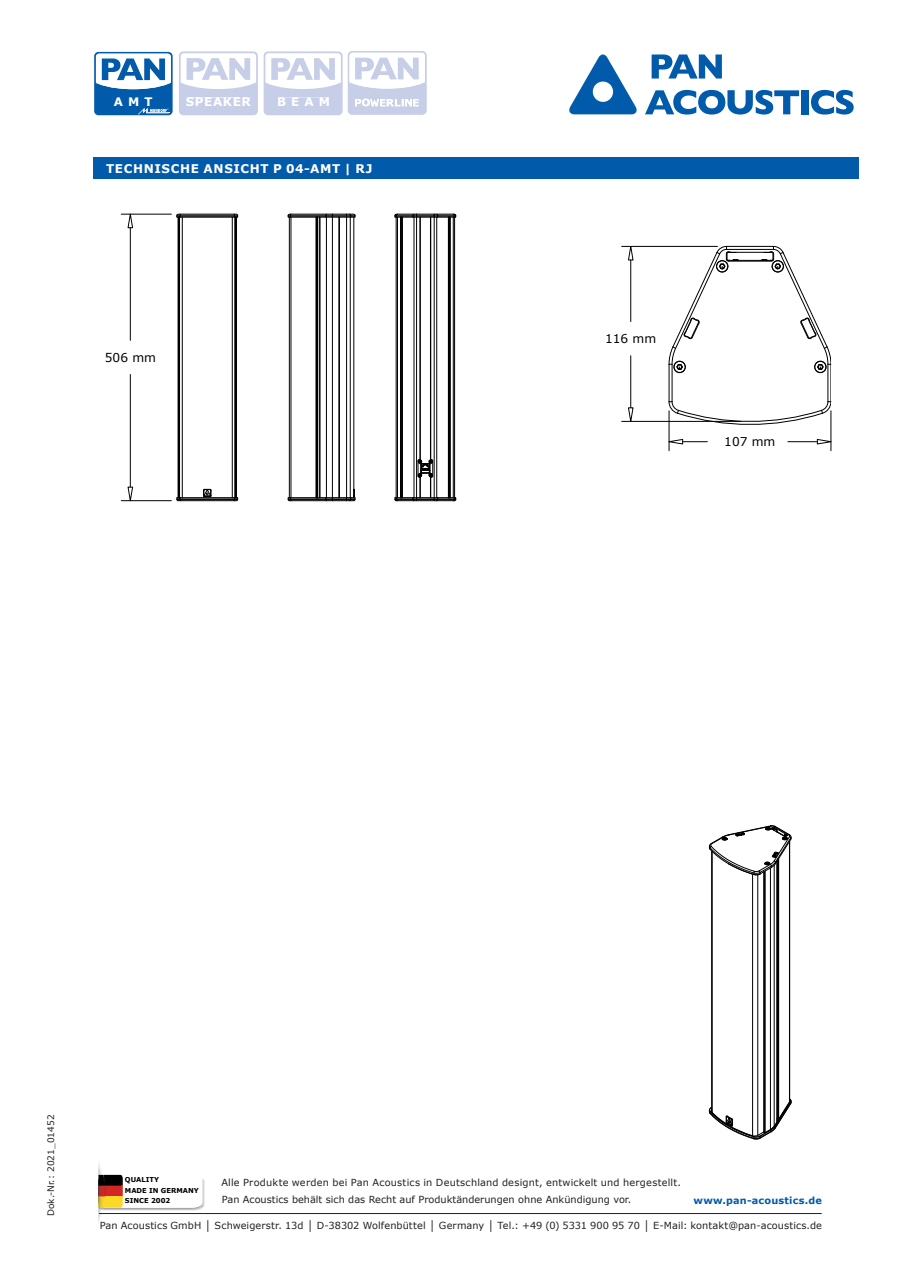
<style>
.page{position:relative;width:910px;height:1280px;background:#fff}
.page>*{position:absolute;margin:0;border:0;box-sizing:border-box;transform-origin:0 0}
.t1{font:12.15px "Verdana";color:#000}
.t2{font:700 12px "Verdana";letter-spacing:.05em;color:#fff}
.t3{font:700 11.85px "Verdana";color:#fff}
.t4{font:9.75px "Verdana";letter-spacing:.005em;color:#231f20}
.t5{font:700 9.75px "Verdana";letter-spacing:.02em;color:#015aaa}
.t6{font:9px "Verdana";color:#231f20}
.t7{font:700 6.75px/10.4px "Verdana";color:#000}
</style>
<div class="page">
<svg style="left:652px;top:55px;width:70px;height:24px"></svg>
<svg style="left:645px;top:90px;width:154px;height:25px"></svg>
<div style="left:801px;top:90px;width:8px;height:24px;background:#015aaa"></div>
<svg style="left:811px;top:90px;width:43px;height:25px"></svg>
<svg style="left:569px;top:54px;width:68px;height:60px"></svg>
<img style="left:98px;top:1163px;width:4px;height:60px">
<svg style="left:98px;top:1166px;width:107px;height:45px"></svg>
<hr style="left:99px;top:1213px;width:723px;height:1px;background:#231f20">
<svg style="left:179px;top:51px;width:79px;height:64px"></svg>
<div style="left:186px;top:98px;width:54px;height:8px;background:#c7cee8"></div>
<div style="left:243px;top:98px;width:8px;height:8px;background:#c7cee8"></div>
<svg style="left:264px;top:51px;width:163px;height:64px"></svg>
<div style="left:278px;top:98px;width:51px;height:8px;background:#c7cee8"></div>
<svg style="left:94px;top:52px;width:79px;height:63px"></svg>
<div style="left:93px;top:157px;width:766px;height:22px;background:#015aaa"></div>
<hr style="left:180px;top:214px;width:54px;height:1px;background:#000">
<hr style="left:180px;top:217px;width:54px;height:1px;background:#000">
<hr style="left:180px;top:500px;width:54px;height:1px;background:#000">
<hr style="left:180px;top:498px;width:54px;height:1px;background:#000">
<hr style="left:235px;top:217px;width:1px;height:281px;background:#000">
<hr style="left:179px;top:217px;width:1px;height:281px;background:#000">
<hr style="left:354px;top:217px;width:1px;height:272px;background:#000">
<hr style="left:291px;top:214px;width:35px;height:1px;background:#000">
<hr style="left:291px;top:217px;width:35px;height:1px;background:#000">
<hr style="left:291px;top:500px;width:35px;height:1px;background:#000">
<hr style="left:291px;top:498px;width:35px;height:1px;background:#000">
<hr style="left:289px;top:217px;width:1px;height:281px;background:#000">
<hr style="left:319px;top:217px;width:1px;height:281px;background:#000">
<hr style="left:454px;top:217px;width:1px;height:281px;background:#000">
<hr style="left:396px;top:217px;width:1px;height:281px;background:#000">
<hr style="left:711px;top:851px;width:1px;height:261px;background:#000">
<hr style="left:730px;top:252px;width:40px;height:1px;background:#000">
<hr style="left:831px;top:364px;width:1px;height:38px;background:#000">
<hr style="left:669px;top:364px;width:1px;height:38px;background:#000">
<hr style="left:729px;top:261px;width:42px;height:1px;background:#000">
<div style="left:815px;top:361px;width:11px;height:12px;border:1px solid #000;border-radius:50%"></div>
<hr style="left:726px;top:246px;width:47px;height:1px;background:#000">
<div style="left:674px;top:361px;width:11px;height:12px;border:1px solid #000;border-radius:50%"></div>
<hr style="left:727px;top:260px;width:46px;height:1px;background:#000">
<div style="left:815px;top:361px;width:11px;height:11px;border:1px solid #000;border-radius:50%"></div>
<div style="left:674px;top:361px;width:11px;height:11px;border:1px solid #000;border-radius:50%"></div>
<hr style="left:232px;top:217px;width:1px;height:281px;background:#000">
<hr style="left:182px;top:217px;width:1px;height:281px;background:#000">
<svg style="left:203px;top:489px;width:9px;height:8px"></svg>
<hr style="left:180px;top:215px;width:54px;height:1px;background:#000">
<svg style="left:233px;top:214px;width:6px;height:4px"></svg>
<svg style="left:176px;top:214px;width:5px;height:4px"></svg>
<hr style="left:180px;top:499px;width:54px;height:1px;background:#000">
<svg style="left:176px;top:498px;width:5px;height:3px"></svg>
<svg style="left:233px;top:498px;width:6px;height:3px"></svg>
<hr style="left:236px;top:217px;width:1px;height:281px;background:#000">
<hr style="left:178px;top:217px;width:1px;height:281px;background:#000">
<hr style="left:350px;top:217px;width:1px;height:281px;background:#000">
<hr style="left:346px;top:217px;width:1px;height:281px;background:#000">
<hr style="left:290px;top:215px;width:36px;height:1px;background:#000">
<svg style="left:287px;top:214px;width:5px;height:4px"></svg>
<svg style="left:325px;top:214px;width:31px;height:4px"></svg>
<hr style="left:290px;top:499px;width:36px;height:1px;background:#000">
<svg style="left:287px;top:498px;width:5px;height:3px"></svg>
<svg style="left:325px;top:489px;width:31px;height:12px"></svg>
<hr style="left:326px;top:217px;width:1px;height:281px;background:#000">
<hr style="left:339px;top:217px;width:1px;height:281px;background:#000">
<hr style="left:332px;top:217px;width:1px;height:281px;background:#000">
<hr style="left:320px;top:217px;width:1px;height:281px;background:#000">
<hr style="left:291px;top:217px;width:1px;height:281px;background:#000">
<hr style="left:316px;top:217px;width:1px;height:281px;background:#000">
<hr style="left:317px;top:217px;width:1px;height:281px;background:#000">
<svg style="left:394px;top:214px;width:63px;height:4px"></svg>
<hr style="left:453px;top:217px;width:1px;height:281px;background:#000">
<hr style="left:397px;top:217px;width:1px;height:281px;background:#000">
<hr style="left:448px;top:217px;width:1px;height:281px;background:#000">
<hr style="left:420px;top:217px;width:1px;height:243px;background:#000">
<hr style="left:430px;top:217px;width:1px;height:243px;background:#000">
<hr style="left:402px;top:217px;width:1px;height:281px;background:#000">
<hr style="left:416px;top:217px;width:1px;height:281px;background:#000">
<hr style="left:400px;top:217px;width:1px;height:281px;background:#000">
<hr style="left:434px;top:217px;width:1px;height:281px;background:#000">
<hr style="left:450px;top:217px;width:1px;height:281px;background:#000">
<hr style="left:436px;top:217px;width:1px;height:281px;background:#000">
<hr style="left:401px;top:217px;width:1px;height:281px;background:#000">
<hr style="left:414px;top:217px;width:1px;height:281px;background:#000">
<hr style="left:449px;top:217px;width:1px;height:281px;background:#000">
<svg style="left:394px;top:459px;width:63px;height:42px"></svg>
<hr style="left:752px;top:874px;width:1px;height:262px;background:#000">
<hr style="left:712px;top:851px;width:1px;height:261px;background:#000">
<hr style="left:757px;top:875px;width:1px;height:260px;background:#000">
<svg style="left:708px;top:1098px;width:84px;height:41px"></svg>
<hr style="left:774px;top:865px;width:1px;height:261px;background:#000">
<hr style="left:765px;top:871px;width:1px;height:261px;background:#000">
<hr style="left:764px;top:871px;width:1px;height:261px;background:#000">
<hr style="left:777px;top:861px;width:1px;height:261px;background:#000">
<hr style="left:770px;top:868px;width:1px;height:261px;background:#000">
<hr style="left:789px;top:841px;width:1px;height:261px;background:#000">
<svg style="left:709px;top:825px;width:83px;height:51px"></svg>
<hr style="left:778px;top:859px;width:1px;height:261px;background:#000">
<hr style="left:672px;top:364px;width:1px;height:38px;background:#000">
<hr style="left:828px;top:364px;width:1px;height:38px;background:#000">
<hr style="left:726px;top:249px;width:47px;height:1px;background:#000">
<svg style="left:668px;top:401px;width:163px;height:28px"></svg>
<svg style="left:760px;top:246px;width:71px;height:124px"></svg>
<svg style="left:668px;top:246px;width:72px;height:124px"></svg>
<hr style="left:121px;top:214px;width:50px;height:1px;background:#000">
<hr style="left:121px;top:500px;width:50px;height:1px;background:#000">
<svg style="left:127px;top:213px;width:6px;height:15px"></svg>
<hr style="left:130px;top:228px;width:1px;height:112px;background:#000">
<svg style="left:127px;top:486px;width:6px;height:15px"></svg>
<hr style="left:130px;top:374px;width:1px;height:113px;background:#000">
<hr style="left:669px;top:411px;width:1px;height:40px;background:#000">
<hr style="left:831px;top:411px;width:1px;height:40px;background:#000">
<svg style="left:668px;top:439px;width:39px;height:6px"></svg>
<svg style="left:788px;top:439px;width:44px;height:6px"></svg>
<hr style="left:622px;top:246px;width:95px;height:1px;background:#000">
<hr style="left:622px;top:421px;width:119px;height:1px;background:#000">
<svg style="left:628px;top:246px;width:6px;height:15px"></svg>
<hr style="left:630px;top:260px;width:1px;height:62px;background:#000">
<svg style="left:628px;top:407px;width:6px;height:15px"></svg>
<hr style="left:630px;top:356px;width:1px;height:52px;background:#000">
<p class="t3" style="left:114px;top:94px;width:40px">AMT</p>
<p class="t2" style="left:186px;top:93px;width:66px">SPEAKER</p>
<p class="t2" style="left:277px;top:93px;width:55px">BEAM</p>
<p class="t2" style="left:106px;top:160px;width:268px">TECHNISCHE ANSICHT P 04-AMT | RJ</p>
<p class="t1" style="left:105px;top:349px;width:53px">506 mm</p>
<p class="t1" style="left:605px;top:330px;width:53px">116 mm</p>
<p class="t1" style="left:724px;top:433px;width:53px">107 mm</p>
<p class="t6" style="left:45px;top:1216px;width:103px;rotate:-90deg">Dok.-Nr.: 2021_01452</p>
<p class="t7" style="left:125px;top:1175px;width:75px">QUALITY<br>MADE IN GERMANY<br>SINCE 2002</p>
<p class="t4" style="left:100px;top:1219px;width:724px">Pan Acoustics GmbH │ Schweigerstr. 13d │ D-38302 Wolfenbüttel │ Germany │ Tel.: +49 (0) 5331 900 95 70 │ E-Mail: kontakt@pan-acoustics.de</p>
<p class="t4" style="left:221px;top:1176px;width:461px">Alle Produkte werden bei Pan Acoustics in Deutschland designt, entwickelt und hergestellt.</p>
<p class="t4" style="left:222px;top:1193px;width:411px">Pan Acoustics behält sich das Recht auf Produktänderungen ohne Ankündigung vor.</p>
<p class="t5" style="left:693px;top:1193px;width:130px">www.pan-acoustics.de</p>
</div>
